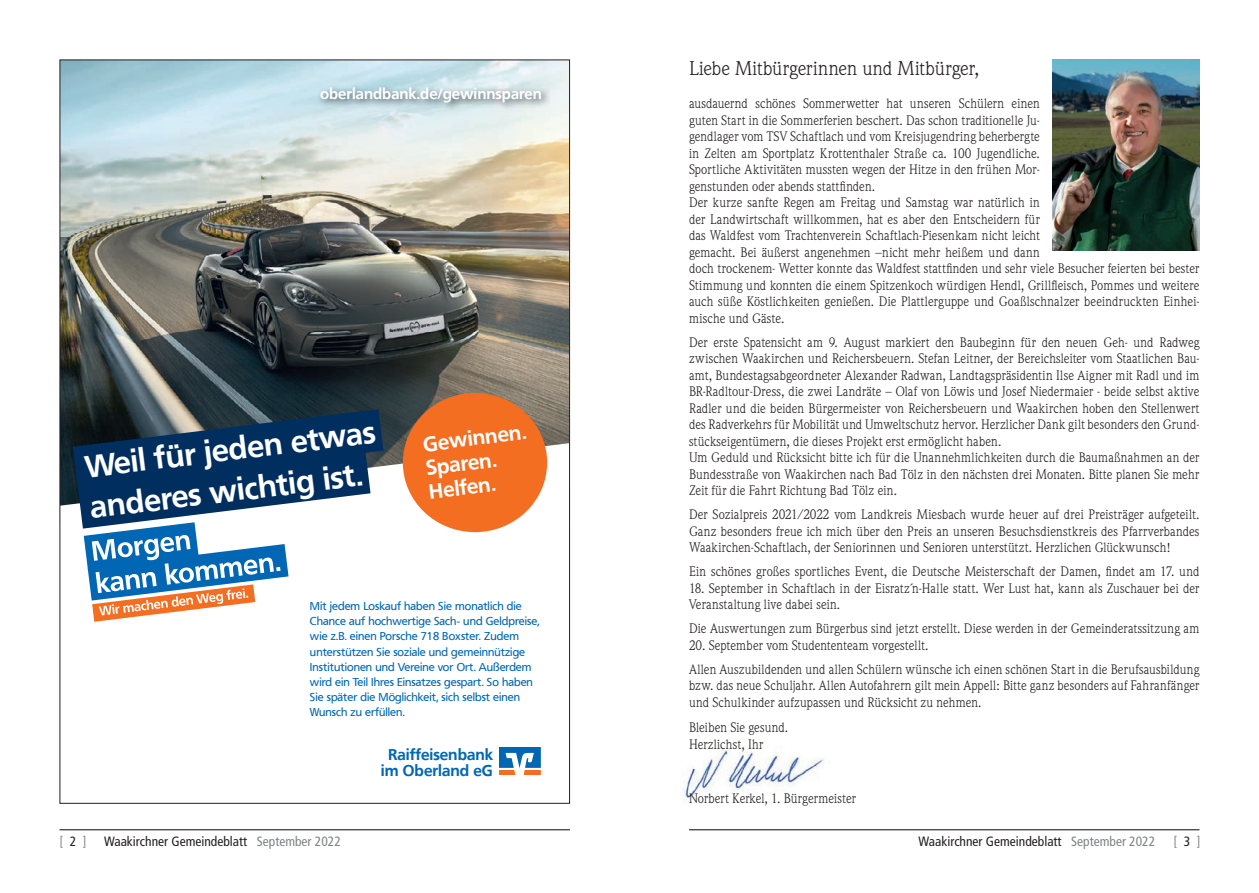
<style>
.page{position:relative;width:1259px;height:893px;background:#fff}
.page>*{position:absolute;margin:0;border:0;box-sizing:border-box;transform-origin:0 0}
.t1{font:700 30.9px "Frutiger VR";color:#fff}
.t2{font:700 20.7px/24px "Frutiger VR";color:#fff}
.t3{font:19.5px "Weidemann";letter-spacing:-.005em;color:#231f20}
.t4{font:700 15.6px/16.6px "Frutiger VR";color:#0166b3;text-align:center}
.t5{font:700 15px "Frutiger VR";color:#fff}
.t6{font:13.5px/16.5px "Weidemann";letter-spacing:.01em;color:#231f20;scale:.95 1}
.t7{font:condensed 13.5px "Frutiger";color:#231f20}
.t8{font:condensed 13.5px "Frutiger";color:#808285}
.t9{font:11.4px/15.1px "Frutiger VR";color:#0166b3}
.s1{color:#231f20}
.s2{color:#808285}
</style>
<div class="page">
<hr style="left:60px;top:829px;width:510px;height:1px;background:#231f20">
<hr style="left:689px;top:829px;width:510px;height:1px;background:#231f20">
<img style="left:682px;top:749px;width:143px;height:52px">
<img style="left:62px;top:62px;width:506px;height:686px">
<svg style="left:499px;top:748px;width:42px;height:27px"></svg>
<img style="left:1052px;top:60px;width:147px;height:191px">
<p class="t5" style="left:320px;top:84px;width:223px">oberlandbank.de/gewinnsparen</p>
<h1 class="t1" style="left:83px;top:449px;width:294px;rotate:-7deg">Weil für jeden etwas</h1>
<h2 class="t2" style="left:422px;top:432px;width:105px;rotate:-7deg">Gewinnen.<br>Sparen.<br>Helfen.</h2>
<h1 class="t1" style="left:88px;top:489px;width:276px;rotate:-7deg">anderes wichtig ist.</h1>
<p class="t9" style="left:310px;top:599px;width:231px">Mit jedem Loskauf haben Sie monatlich die Chance auf hochwertige Sach- und Geldpreise, wie z.B. einen Porsche 718 Boxster. Zudem unterstützen Sie soziale und gemeinnützige Institutionen und Vereine vor Ort. Außerdem wird ein Teil Ihres Einsatzes gespart. So haben Sie später die Möglichkeit, sich selbst einen Wunsch zu erfüllen.</p>
<p class="t4" style="left:381px;top:746px;width:114px">Raiffeisenbank im Oberland eG</p>
<h3 class="t3" style="left:689px;top:56px;width:292px">Liebe Mitbürgerinnen und Mitbürger,</h3>
<p class="t6" style="left:689px;top:95px;width:539px">ausdauernd schönes Sommerwetter hat unseren Schülern einen<br>guten Start in die Sommerferien beschert. Das schon traditionelle Ju-<br>gendlager vom TSV Schaftlach und vom Kreisjugendring beherbergte<br>in Zelten am Sportplatz Krottenthaler Straße ca. 100 Jugendliche.<br>Sportliche Aktivitäten mussten wegen der Hitze in den frühen Mor-<br>genstunden oder abends stattfinden.<br>Der kurze sanfte Regen am Freitag und Samstag war natürlich in<br>der Landwirtschaft willkommen, hat es aber den Entscheidern für<br>das Waldfest vom Trachtenverein Schaftlach-Piesenkam nicht leicht<br>gemacht. Bei äußerst angenehmen –nicht mehr heißem und dann<br>doch trockenem- Wetter konnte das Waldfest stattfinden und sehr viele Besucher feierten bei bester Stimmung und konnten die einem Spitzenkoch würdigen Hendl, Grillfleisch, Pommes und weitere auch süße Köstlichkeiten genießen. Die Plattlerguppe und Goaßlschnalzer beeindruckten Einhei&shy;mische und Gäste.</p>
<p class="t6" style="left:689px;top:334px;width:539px">Der erste Spatensicht am 9. August markiert den Baubeginn für den neuen Geh- und Radweg zwischen Waakirchen und Reichersbeuern. Stefan Leitner, der Bereichsleiter vom Staatlichen Bau&shy;amt, Bundestagsabgeordneter Alexander Radwan, Landtagspräsidentin Ilse Aigner mit Radl und im BR-Radltour-Dress, die zwei Landräte – Olaf von Löwis und Josef Niedermaier - beide selbst aktive Radler und die beiden Bürgermeister von Reichersbeuern und Waakirchen hoben den Stellenwert des Radverkehrs für Mobilität und Umweltschutz hervor. Herzlicher Dank gilt besonders den Grund&shy;stückseigentümern, die dieses Projekt erst ermöglicht haben.<br>Um Geduld und Rücksicht bitte ich für die Unannehmlichkeiten durch die Baumaßnahmen an der Bundesstraße von Waakirchen nach Bad Tölz in den nächsten drei Monaten. Bitte planen Sie mehr Zeit für die Fahrt Richtung Bad Tölz ein.</p>
<p class="t6" style="left:689px;top:506px;width:539px;text-align:justify">Der Sozialpreis 2021/2022 vom Landkreis Miesbach wurde heuer auf drei Preisträger aufgeteilt.<br>Ganz besonders freue ich mich über den Preis an unseren Besuchsdienstkreis des Pfarrverbandes Waakirchen-Schaftlach, der Seniorinnen und Senioren unterstützt. Herzlichen Glückwunsch!</p>
<p class="t6" style="left:689px;top:563px;width:539px">Ein schönes großes sportliches Event, die Deutsche Meisterschaft der Damen, findet am 17. und</p>
<p class="t6" style="left:689px;top:580px;width:539px">18. September in Schaftlach in der Eisratz´n-Halle statt. Wer Lust hat, kann als Zuschauer bei der<br>Veranstaltung live dabei sein.</p>
<p class="t6" style="left:689px;top:620px;width:539px">Die Auswertungen zum Bürgerbus sind jetzt erstellt. Diese werden in der Gemeinderatssitzung am</p>
<p class="t6" style="left:689px;top:633px;width:539px;line-height:24px">20. September vom Studententeam vorgestellt.<br>Allen Auszubildenden und allen Schülern wünsche ich einen schönen Start in die Berufsausbildung</p>
<p class="t6" style="left:689px;top:677px;width:539px">bzw. das neue Schuljahr. Allen Autofahrern gilt mein Appell: Bitte ganz besonders auf Fahranfänger und Schulkinder aufzupassen und Rücksicht zu nehmen.</p>
<p class="t6" style="left:689px;top:719px;width:106px">Bleiben Sie gesund.<br>Herzlichst, Ihr</p>
<p class="t6" style="left:689px;top:790px;width:177px">Norbert Kerkel, 1. Bürgermeister</p>
<p class="t8" style="left:60px;top:833px;width:29px">[<span class="s1">2</span>]</p>
<p class="t7" style="left:104px;top:833px;width:238px">Waakirchner Gemeindeblatt <span class="s2">September 2022</span></p>
<p class="t7" style="left:918px;top:833px;width:238px">Waakirchner Gemeindeblatt <span class="s2">September 2022</span></p>
<p class="t8" style="left:1173px;top:833px;width:29px">[<span class="s1">3</span>]</p>
</div>
